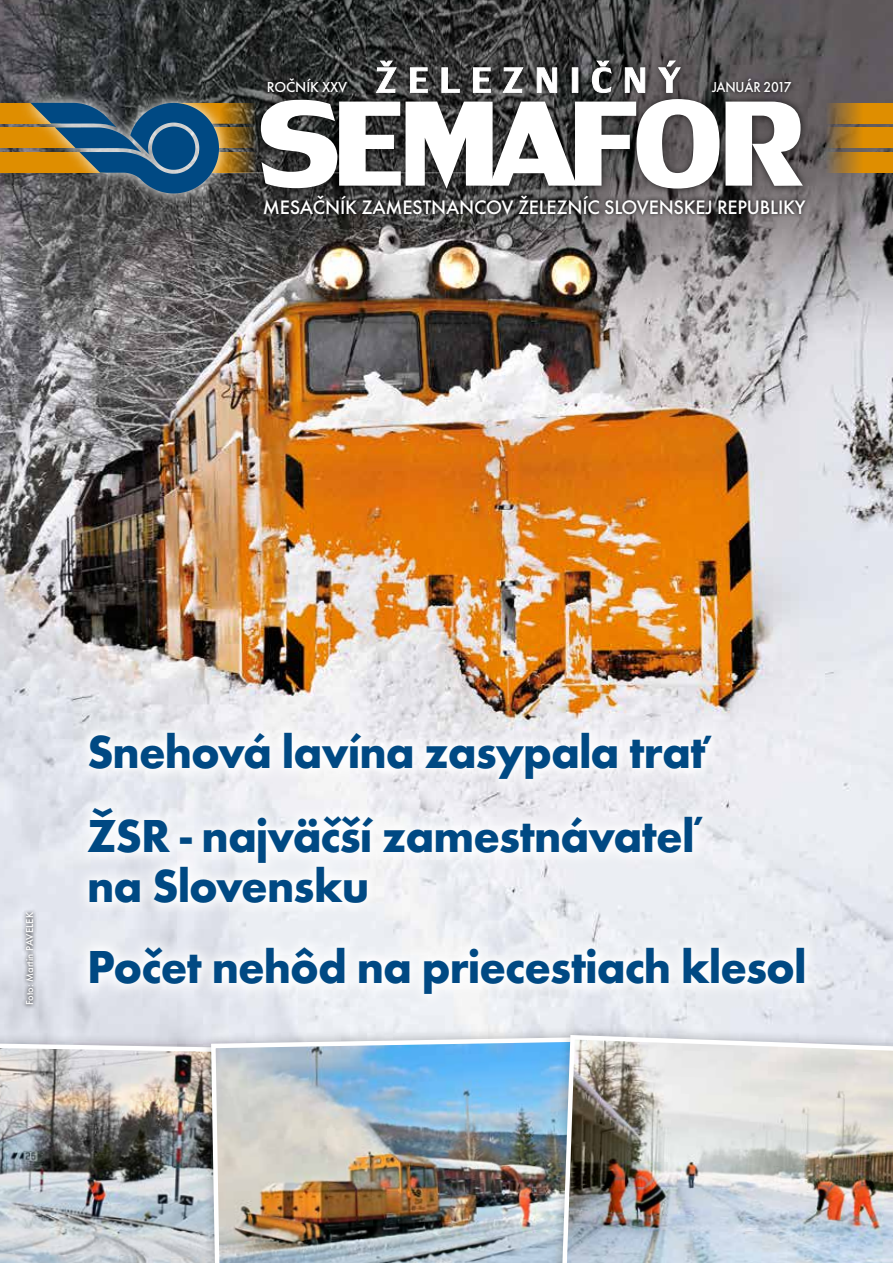
<style>
.page{position:relative;width:893px;height:1263px;background:#fff}
.page>*{position:absolute;margin:0;border:0;box-sizing:border-box;transform-origin:0 0}
.t1{font:700 48px/49.5px "Futura TOT";letter-spacing:-.02em;color:#004983}
.t2{font:500 20.25px "Futura TOT";letter-spacing:-.01em;color:#fff}
.t3{font:500 15px "Futura TOT";letter-spacing:-.01em;color:#fff;scale:.92 1}
.t4{font:500 15px "Futura TOT";letter-spacing:-.01em;color:#fff}
.t5{font:500 10.5px "Futura TOT";color:#fff}
</style>
<div class="page">
<img style="left:0;top:0;width:893px;height:1031px">
<div style="left:0;top:1031px;width:241px;height:232px;background:#d9dce5"></div>
<img style="left:0;top:1039px;width:200px;height:224px">
<div style="left:200px;top:1026px;width:417px;height:237px;background:#000;opacity:.43"></div>
<img style="left:209px;top:1035px;width:342px;height:228px">
<div style="left:551px;top:1024px;width:342px;height:239px;background:#000;opacity:.43"></div>
<img style="left:559px;top:1033px;width:334px;height:230px">
<svg style="left:22px;top:908px;width:15px;height:101px;background:#bbbdc5"></svg>
<svg style="left:75px;top:719px;width:651px;height:75px;fill:#f1f0f5"></svg>
<svg style="left:76px;top:933px;width:743px;height:75px;fill:#f0f2f6"></svg>
<svg style="left:73px;top:795px;width:644px;height:122px;fill:#f0f1f5"></svg>
<div style="left:253px;top:91px;width:557px;height:106px;background:#000;opacity:.73"></div>
<div style="left:369px;top:53px;width:318px;height:48px;background:#000;opacity:.75"></div>
<svg style="left:376px;top:61px;width:21px;height:32px"></svg>
<svg style="left:410px;top:67px;width:18px;height:26px"></svg>
<svg style="left:441px;top:67px;width:19px;height:26px"></svg>
<svg style="left:473px;top:67px;width:18px;height:26px"></svg>
<svg style="left:503px;top:67px;width:20px;height:26px"></svg>
<svg style="left:537px;top:67px;width:20px;height:26px"></svg>
<svg style="left:572px;top:68px;width:6px;height:25px"></svg>
<svg style="left:625px;top:67px;width:20px;height:26px"></svg>
<svg style="left:658px;top:60px;width:23px;height:33px"></svg>
<svg style="left:592px;top:61px;width:20px;height:32px"></svg>
<div style="left:260px;top:191px;width:549px;height:27px;background:#000;opacity:.97"></div>
<div style="left:264px;top:74px;width:87px;height:22px;background:#000;opacity:.97"></div>
<div style="left:707px;top:74px;width:88px;height:23px;background:#000;opacity:.97"></div>
<svg style="left:820px;top:103px;width:73px;height:21px;background:#b47c1e"></svg>
<svg style="left:820px;top:127px;width:73px;height:21px;background:#b27a1c"></svg>
<svg style="left:820px;top:152px;width:73px;height:21px;background:#b77f21"></svg>
<div style="left:0;top:103px;width:60px;height:21px;background:#df8e00"></div>
<div style="left:0;top:127px;width:81px;height:21px;background:#df8e00"></div>
<div style="left:0;top:152px;width:105px;height:21px;background:#df8e00"></div>
<svg style="left:19px;top:88px;width:214px;height:119px;background:#5d5547"></svg>
<svg style="left:30px;top:99px;width:773px;height:94px"></svg>
<p class="t4" style="left:267px;top:78px;width:82px">ROČNÍK XXV</p>
<p class="t3" style="left:712px;top:78px;width:88px">JANUÁR 2017</p>
<p class="t2" style="left:263px;top:195px;width:544px">MESAČNÍK ZAMESTNANCOV ŽELEZNÍC SLOVENSKEJ REPUBLIKY</p>
<p class="t5" style="left:23px;top:1005px;width:95px;rotate:-90deg">Foto: Martin PAVELEK</p>
<p class="t1" style="left:87px;top:727px;width:626px">Snehová lavína zasypala trať</p>
<p class="t1" style="left:87px;top:811px;width:617px">ŽSR - najväčší zamestnávateľ na Slovensku</p>
<p class="t1" style="left:87px;top:941px;width:721px">Počet nehôd na priecestiach klesol</p>
</div>
